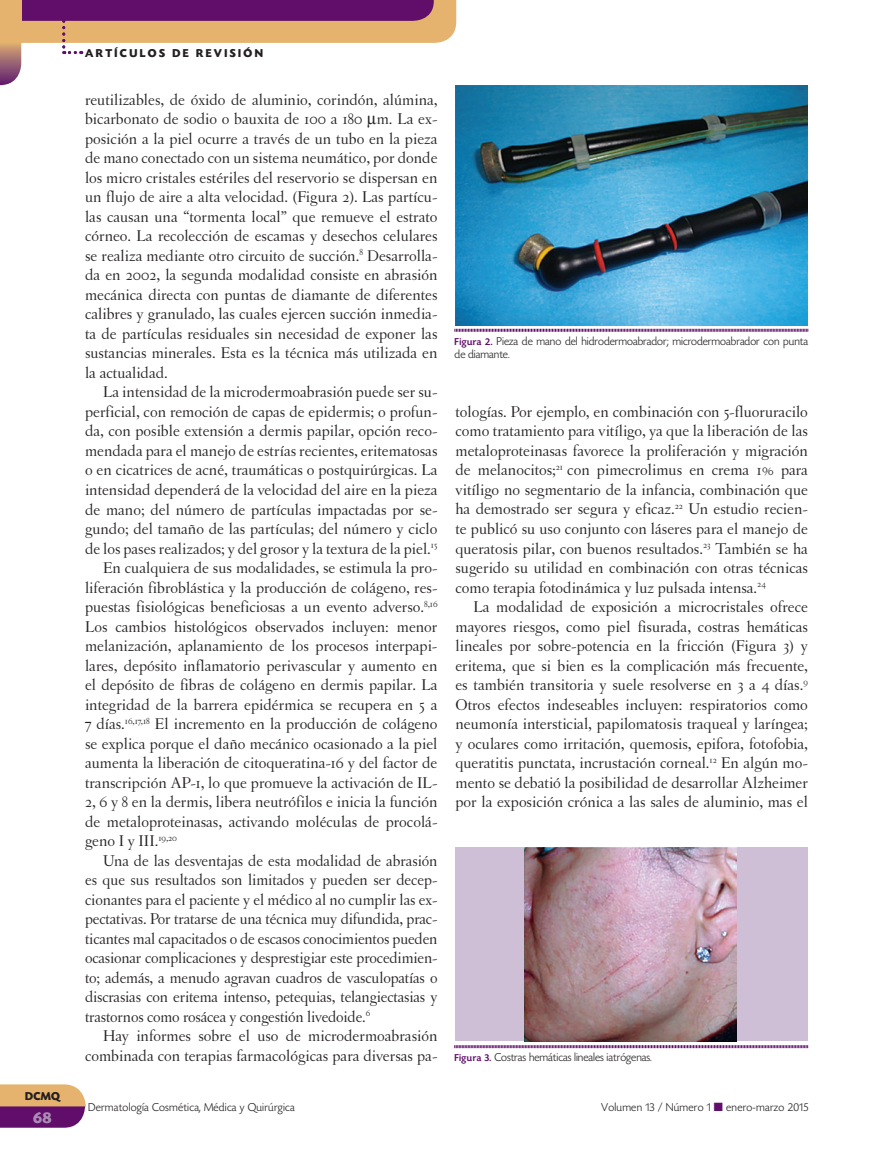
<style>
.page{position:relative;width:893px;height:1149px;background:#fff}
.page>*{position:absolute;margin:0;border:0;box-sizing:border-box;transform-origin:0 0}
.t1{font:16.5px/19.5px "Letras Oldstyle";color:#231f20;text-align:justify}
.t2{font:700 16.5px "Today HEF";color:#aa8cb4}
.t3{font:300 12px/13.5px "Today HEF";color:#231f20}
.t4{font:300 12px "Today HEF";letter-spacing:.02em;color:#231f20}
.t5{font:700 12px "Today HEF";letter-spacing:.2em;color:#231f20}
.s1{font-weight:500;font-size:10.5px;color:#600e69}
.s2{color:#600e69}
</style>
<div class="page">
<svg style="left:0;top:1084px;width:86px;height:43px;background:#ab6d74"></svg>
<svg style="left:0;top:0;width:457px;height:85px"></svg>
<img style="left:455px;top:86px;width:353px;height:239px">
<svg style="left:454px;top:328px;width:354px;height:4px"></svg>
<div style="left:455px;top:847px;width:353px;height:194px;background:#cfbfd6"></div>
<img style="left:525px;top:847px;width:211px;height:194px">
<svg style="left:454px;top:1045px;width:354px;height:3px"></svg>
<p class="t5" style="left:25px;top:1089px;width:36px">DCMQ</p>
<p class="t2" style="left:33px;top:1108px;width:20px">68</p>
<p class="t5" style="left:85px;top:47px;width:179px">ARTÍCULOS DE REVISIÓN</p>
<p class="t1" style="left:85px;top:90px;width:354px">reutilizables, de óxido de aluminio, corindón, alúmina, bicarbonato de sodio o bauxita de 100 a 180 m. La ex&shy;posición a la piel ocurre a través de un tubo en la pieza de mano conectado con un sistema neumático, por donde los micro cristales estériles del reservorio se dispersan en un flujo de aire a alta velocidad. (Figura 2). Las partícu&shy;las causan una “tormenta local” que remueve el estrato córneo. La recolección de escamas y desechos celulares se realiza mediante otro circuito de succión.<sup>8</sup> Desarrolla&shy;da en 2002, la segunda modalidad consiste en abrasión mecánica directa con puntas de diamante de diferentes calibres y granulado, las cuales ejercen succión inmedia&shy;ta de partículas residuales sin necesidad de exponer las sustancias minerales. Esta es la técnica más utilizada en la actualidad.</p>
<p class="t1" style="left:103px;top:382px;width:336px">La intensidad de la microdermoabrasión puede ser su-</p>
<p class="t1" style="left:85px;top:402px;width:354px">perficial, con remoción de capas de epidermis; o profun-</p>
<p class="t1" style="left:85px;top:421px;width:354px">da, con posible extensión a dermis papilar, opción reco-</p>
<p class="t1" style="left:85px;top:441px;width:354px">mendada para el manejo de estrías recientes, eritematosas</p>
<p class="t1" style="left:85px;top:460px;width:354px">o en cicatrices de acné, traumáticas o postquirúrgicas. La</p>
<p class="t1" style="left:85px;top:480px;width:354px">intensidad dependerá de la velocidad del aire en la pieza</p>
<p class="t1" style="left:85px;top:499px;width:354px">de mano; del número de partículas impactadas por se-</p>
<p class="t1" style="left:85px;top:519px;width:354px">gundo; del tamaño de las partículas; del número y ciclo</p>
<p class="t1" style="left:85px;top:538px;width:354px">de los pases realizados; y del grosor y la textura de la piel.<sup>15</sup></p>
<p class="t1" style="left:103px;top:558px;width:336px">En cualquiera de sus modalidades, se estimula la pro-</p>
<p class="t1" style="left:85px;top:577px;width:354px">liferación fibroblástica y la producción de colágeno, res-</p>
<p class="t1" style="left:85px;top:597px;width:354px">puestas fisiológicas beneficiosas a un evento adverso.<sup>8,16</sup></p>
<p class="t1" style="left:85px;top:616px;width:354px">Los cambios histológicos observados incluyen: menor</p>
<p class="t1" style="left:85px;top:636px;width:354px">melanización, aplanamiento de los procesos interpapi-</p>
<p class="t1" style="left:85px;top:655px;width:354px">lares, depósito inflamatorio perivascular y aumento en</p>
<p class="t1" style="left:85px;top:675px;width:354px">el depósito de fibras de colágeno en dermis papilar. La</p>
<p class="t1" style="left:85px;top:694px;width:354px">integridad de la barrera epidérmica se recupera en 5 a</p>
<p class="t1" style="left:85px;top:714px;width:354px">7 días.<sup>16,17,18</sup> El incremento en la producción de colágeno</p>
<p class="t1" style="left:85px;top:733px;width:354px">se explica porque el daño mecánico ocasionado a la piel</p>
<p class="t1" style="left:85px;top:753px;width:354px">aumenta la liberación de citoqueratina-16 y del factor de</p>
<p class="t1" style="left:85px;top:772px;width:354px">transcripción AP-1, lo que promueve la activación de IL-</p>
<p class="t1" style="left:85px;top:792px;width:354px">2, 6 y 8 en la dermis, libera neutrófilos e inicia la función</p>
<p class="t1" style="left:85px;top:811px;width:354px">de metaloproteinasas, activando moléculas de procolá-</p>
<p class="t1" style="left:85px;top:831px;width:94px">geno I y III.<sup>19,20</sup></p>
<p class="t1" style="left:103px;top:850px;width:336px">Una de las desventajas de esta modalidad de abrasión</p>
<p class="t1" style="left:85px;top:870px;width:354px">es que sus resultados son limitados y pueden ser decep-</p>
<p class="t1" style="left:85px;top:889px;width:354px">cionantes para el paciente y el médico al no cumplir las ex-</p>
<p class="t1" style="left:85px;top:909px;width:354px">pectativas. Por tratarse de una técnica muy difundida, prac-</p>
<p class="t1" style="left:85px;top:928px;width:354px">ticantes mal capacitados o de escasos conocimientos pueden</p>
<p class="t1" style="left:85px;top:948px;width:354px">ocasionar complicaciones y desprestigiar este procedimien-</p>
<p class="t1" style="left:85px;top:967px;width:354px">to; además, a menudo agravan cuadros de vasculopatías o</p>
<p class="t1" style="left:85px;top:987px;width:354px">discrasias con eritema intenso, petequias, telangiectasias y</p>
<p class="t1" style="left:85px;top:1006px;width:287px">trastornos como rosácea y congestión livedoide.<sup>6</sup></p>
<p class="t1" style="left:103px;top:1026px;width:336px">Hay informes sobre el uso de microdermoabrasión</p>
<p class="t1" style="left:85px;top:1045px;width:354px">combinada con terapias farmacológicas para diversas pa-</p>
<p class="t4" style="left:88px;top:1100px;width:208px">Dermatología Cosmética, Médica y Quirúrgica</p>
<p class="t3" style="left:455px;top:334px;width:355px"><span class="s1">Figura 2.</span> Pieza de mano del hidrodermoabrador; microdermoabrador con punta de diamante.</p>
<p class="t1" style="left:455px;top:402px;width:354px">tologías. Por ejemplo, en combinación con 5-fluoruracilo como tratamiento para vitíligo, ya que la liberación de las metaloproteinasas favorece la proliferación y migración de melanocitos;<sup>21</sup> con pimecrolimus en crema 1% para vitíligo no segmentario de la infancia, combinación que ha demostrado ser segura y eficaz.<sup>22</sup> Un estudio recien&shy;te publicó su uso conjunto con láseres para el manejo de queratosis pilar, con buenos resultados.<sup>23</sup> También se ha sugerido su utilidad en combinación con otras técnicas como terapia fotodinámica y luz pulsada intensa.<sup>24</sup></p>
<p class="t1" style="left:455px;top:597px;width:354px;text-indent:18px">La modalidad de exposición a microcristales ofrece mayores riesgos, como piel fisurada, costras hemáticas lineales por sobre-potencia en la fricción (Figura 3) y eritema, que si bien es la complicación más frecuente, es también transitoria y suele resolverse en 3 a 4 días.<sup>9<br></sup>Otros efectos indeseables incluyen: respiratorios como neumonía intersticial, papilomatosis traqueal y laríngea; y oculares como irritación, quemosis, epifora, fotofobia, queratitis punctata, incrustación corneal.<sup>12</sup> En algún mo&shy;mento se debatió la posibilidad de desarrollar Alzheimer por la exposición crónica a las sales de aluminio, mas el</p>
<p class="t3" style="left:454px;top:1050px;width:199px"><span class="s1">Figura 3.</span> Costras hemáticas lineales iatrógenas.</p>
<p class="t4" style="left:601px;top:1100px;width:209px">Volumen 13 / Número 1 <span class="s2">■</span> enero-marzo 2015</p>
</div>
